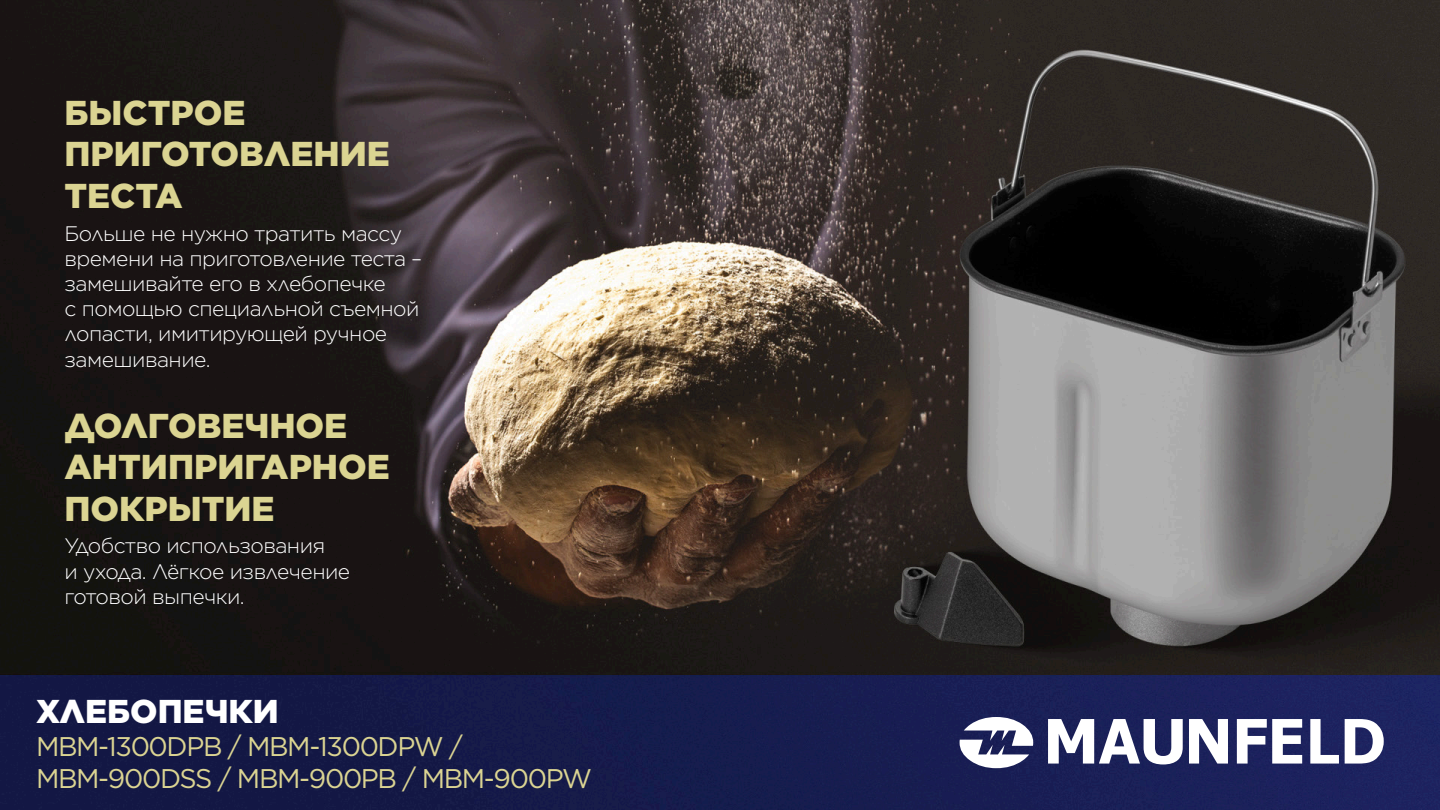
<style>
.page{position:relative;width:1440px;height:810px;background:#fff}
.page>*{position:absolute;margin:0;border:0;box-sizing:border-box;transform-origin:0 0}
.t1{font:900 34.5px/41.4px "Gotham";color:#dbd492}
.t2{font:900 33px "Gotham";color:#fff}
.t3{font:27px/32.4px "Gotham";letter-spacing:-.05em;color:#dbd492}
.t4{font:300 21px/25.2px "Gotham";letter-spacing:-.025em;color:#fff}
</style>
<div class="page">
<img style="left:0;top:0;width:1440px;height:810px">
<svg style="left:960px;top:717px;width:424px;height:51px"></svg>
<p class="t1" style="left:64px;top:92px;width:327px">БЫСТРОЕ<br>ПРИГОТОВЛЕНИЕ<br>ТЕСТА</p>
<p class="t4" style="left:64px;top:220px;width:359px">Больше не нужно тратить массу времени на приготовление теста – замешивайте его в хлебопечке<br>с помощью специальной съемной лопасти, имитирующей ручное замешивание.</p>
<p class="t1" style="left:64px;top:405px;width:327px">ДОЛГОВЕЧНОЕ<br>АНТИПРИГАРНОЕ<br>ПОКРЫТИЕ</p>
<p class="t4" style="left:64px;top:533px;width:287px">Удобство использования<br>и ухода. Лёгкое извлечение готовой выпечки.</p>
<p class="t2" style="left:36px;top:689px;width:244px">ХЛЕБОПЕЧКИ</p>
<p class="t3" style="left:36px;top:729px;width:558px">MBM-1300DPB / MBM-1300DPW /<br>MBM-900DSS / MBM-900PB / MBM-900PW</p>
</div>
